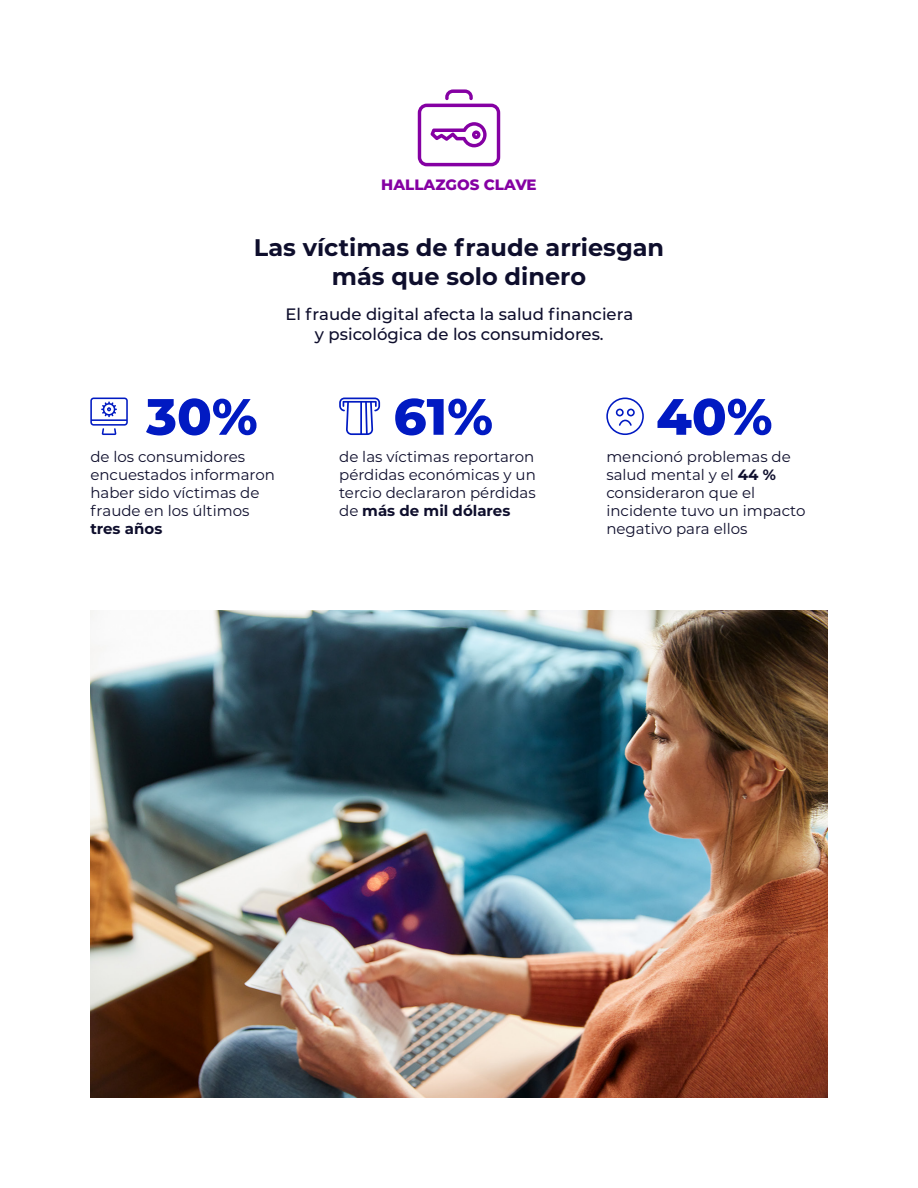
<style>
.page{position:relative;width:918px;height:1188px;background:#fff}
.page>*{position:absolute;margin:0;border:0;box-sizing:border-box;transform-origin:0 0}
.t1{font:800 51px "Montserrat";color:#011ac2}
.t2{font:700 24px/28.8px "Montserrat";color:#0e0e2c;text-align:center}
.t3{font:500 16.5px/19.8px "Montserrat";color:#0e0e2c;text-align:center}
.t4{font:15px/18px "Montserrat";color:#0e0e2c}
.t5{font:800 15px "Montserrat";color:#8500a3}
.s1{font-weight:700}
</style>
<div class="page">
<img style="left:90px;top:610px;width:738px;height:487px">
<svg style="left:606px;top:398px;width:38px;height:37px"></svg>
<svg style="left:339px;top:398px;width:41px;height:37px"></svg>
<svg style="left:90px;top:398px;width:38px;height:37px"></svg>
<svg style="left:418px;top:89px;width:82px;height:77px"></svg>
<p class="t5" style="left:381px;top:174px;width:157px">HALLAZGOS CLAVE</p>
<p class="t2" style="left:254px;top:232px;width:412px">Las víctimas de fraude arriesgan más que solo dinero</p>
<p class="t3" style="left:285px;top:304px;width:349px">El fraude digital afecta la salud financiera y psicológica de los consumidores.</p>
<p class="t1" style="left:146px;top:379px;width:113px">30%</p>
<p class="t1" style="left:393px;top:379px;width:101px">61%</p>
<p class="t1" style="left:656px;top:379px;width:118px">40%</p>
<p class="t4" style="left:90px;top:447px;width:186px">de los consumidores encuestados informaron haber sido víctimas de fraude en los últimos <span class="s1">tres años</span></p>
<p class="t4" style="left:339px;top:447px;width:198px;text-align:justify">de las víctimas reportaron pérdidas económicas y un tercio declararon pérdidas de <span class="s1">más de mil dólares</span></p>
<p class="t4" style="left:606px;top:447px;width:201px">mencionó problemas de salud mental y el <span class="s1">44 % </span>consideraron que el incidente tuvo un impacto negativo para ellos</p>
</div>
